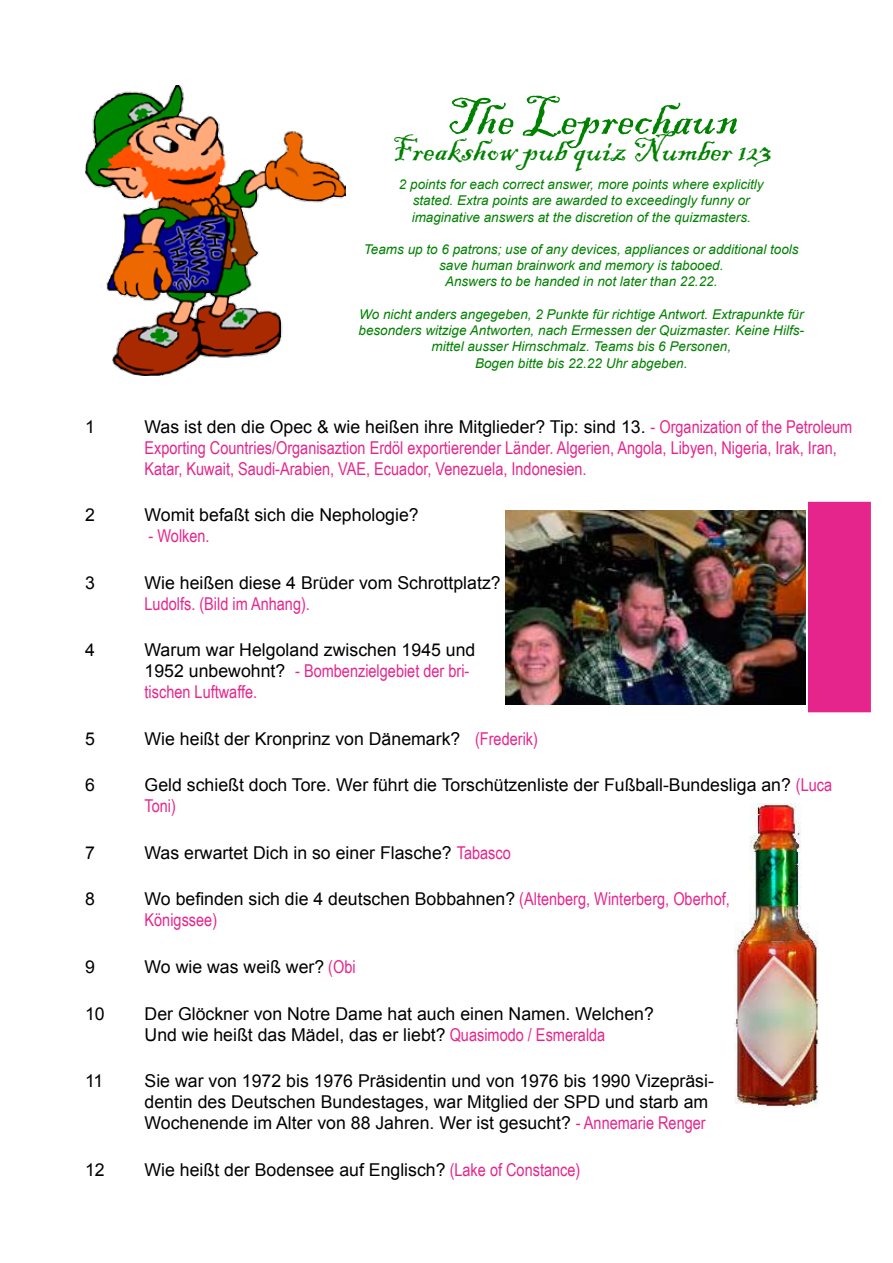
<style>
.page{position:relative;width:893px;height:1263px;background:#fff}
.page>*{position:absolute;margin:0;border:0;box-sizing:border-box;transform-origin:0 0}
.t1{font:54px "Blackadder ITC";color:#008100}
.t2{font:36px "Blackadder ITC";color:#008100}
.t3{font:17.7px/21px "Arial";color:#000}
.t4{font:17.7px/21px "Arial Narrow";color:#e6258c}
.t5{font:italic 13.5px/16.2px "Arial";color:#008100;text-align:center}
.s1{font-family:"Arial Narrow";color:#e6258c}
.s2{font-family:"Arial";color:#000}
</style>
<div class="page">
<img style="left:506px;top:510px;width:300px;height:195px">
<img style="left:735px;top:803px;width:84px;height:304px">
<img style="left:85px;top:85px;width:260px;height:291px">
<div style="left:808px;top:502px;width:63px;height:210px;background:#e6258c;border:2px solid #e6258c"></div>
<h1 class="t1" style="left:447px;top:85px;width:293px">The Leprechaun</h1>
<h2 class="t2" style="left:391px;top:128px;width:382px">Freakshow pub quiz Number 123</h2>
<p class="t5" style="left:399px;top:177px;width:366px">2 points for each correct answer, more points where explicitly stated. Extra points are awarded to exceedingly funny or imaginative answers at the discretion of the quizmasters.</p>
<p class="t5" style="left:364px;top:241px;width:436px">Teams up to 6 patrons; use of any devices, appliances or additional tools save human brainwork and memory is tabooed.<br>Answers to be handed in not later than 22.22.</p>
<p class="t5" style="left:359px;top:306px;width:447px">Wo nicht anders angegeben, 2 Punkte für richtige Antwort. Extrapunkte für besonders witzige Antworten, nach Ermessen der Quizmaster. Keine Hilfs&shy;mittel ausser Hirnschmalz. Teams bis 6 Personen,<br>Bogen bitte bis 22.22 Uhr abgeben.</p>
<p class="t3" style="left:85px;top:416px;width:11px">1</p>
<p class="t3" style="left:145px;top:416px;width:709px">Was ist den die Opec &amp; wie heißen ihre Mitglieder? Tip: sind 13. <span class="s1">- Organization of the Petroleum</span></p>
<p class="t4" style="left:145px;top:436px;width:694px">Exporting Countries/Organisaztion Erdöl exportierender Länder. Algerien, Angola, Libyen, Nigeria, Irak, Iran,<br>Katar, Kuwait, Saudi-Arabien, VAE, Ecuador, Venezuela, Indonesien.</p>
<p class="t3" style="left:85px;top:505px;width:11px">2</p>
<p class="t3" style="left:145px;top:505px;width:276px">Womit befaßt sich die Nephologie?</p>
<p class="t4" style="left:149px;top:525px;width:63px">- Wolken.</p>
<p class="t3" style="left:85px;top:572px;width:11px">3</p>
<p class="t3" style="left:145px;top:572px;width:358px">Wie heißen diese 4 Brüder vom Schrottplatz?</p>
<p class="t4" style="left:145px;top:592px;width:167px">Ludolfs. (Bild im Anhang).</p>
<p class="t3" style="left:85px;top:640px;width:11px">4</p>
<p class="t3" style="left:145px;top:640px;width:332px">Warum war Helgoland zwischen 1945 und</p>
<p class="t4" style="left:145px;top:660px;width:326px"><span class="s2">1952 unbewohnt?</span> - Bombenzielgebiet der bri&shy;tischen Luftwaffe.</p>
<p class="t3" style="left:85px;top:728px;width:11px">5</p>
<p class="t3" style="left:145px;top:728px;width:395px">Wie heißt der Kronprinz von Dänemark? <span class="s1">(Frederik)</span></p>
<p class="t3" style="left:85px;top:775px;width:11px">6</p>
<p class="t3" style="left:145px;top:775px;width:689px">Geld schießt doch Tore. Wer führt die Torschützenliste der Fußball-Bundesliga an? <span class="s1">(Luca</span></p>
<p class="t4" style="left:145px;top:795px;width:33px">Toni)</p>
<p class="t3" style="left:85px;top:842px;width:11px">7</p>
<p class="t3" style="left:145px;top:842px;width:368px">Was erwartet Dich in so einer Flasche? <span class="s1">Tabasco</span></p>
<p class="t3" style="left:85px;top:889px;width:11px">8</p>
<p class="t3" style="left:145px;top:889px;width:587px">Wo befinden sich die 4 deutschen Bobbahnen? <span class="s1">(Altenberg, Winterberg, Oberhof,</span></p>
<p class="t4" style="left:145px;top:909px;width:74px">Königssee)</p>
<p class="t3" style="left:85px;top:956px;width:11px">9</p>
<p class="t3" style="left:145px;top:956px;width:213px">Wo wie was weiß wer? <span class="s1">(Obi</span></p>
<p class="t3" style="left:85px;top:1003px;width:21px">10</p>
<p class="t3" style="left:145px;top:1003px;width:511px">Der Glöckner von Notre Dame hat auch einen Namen. Welchen?<br>Und wie heißt das Mädel, das er liebt? <span class="s1">Quasimodo / Esmeralda</span></p>
<p class="t3" style="left:85px;top:1070px;width:20px">11</p>
<p class="t3" style="left:145px;top:1070px;width:571px">Sie war von 1972 bis 1976 Präsidentin und von 1976 bis 1990 Vizepräsi&shy;dentin des Deutschen Bundestages, war Mitglied der SPD und starb am<br>Wochenende im Alter von 88 Jahren. Wer ist gesucht? <span class="s1">- Annemarie Renger</span></p>
<p class="t3" style="left:85px;top:1159px;width:21px">12</p>
<p class="t3" style="left:145px;top:1159px;width:437px">Wie heißt der Bodensee auf Englisch? <span class="s1">(Lake of Constance)</span></p>
</div>
